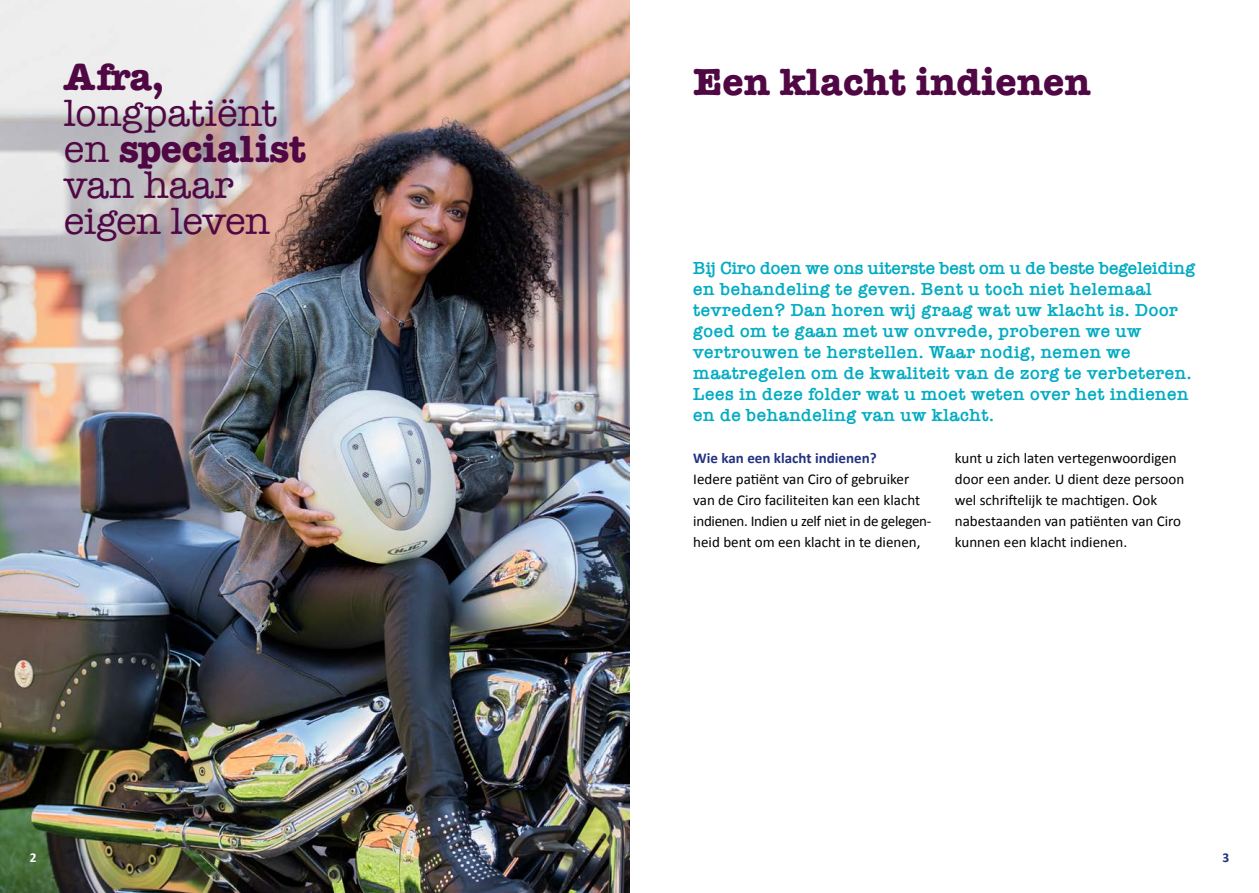
<style>
.page{position:relative;width:1259px;height:893px;background:#fff}
.page>*{position:absolute;margin:0;border:0;box-sizing:border-box;transform-origin:0 0}
.t1{font:39px/36px "American Typewriter";letter-spacing:-.005em;color:#500844}
.t2{font:700 39px "American Typewriter";color:#500844}
.t3{font:600 18px/21px "American Typewriter";letter-spacing:.025em;color:#00acc2}
.t4{font:15px/21px "Calibri";color:#000}
.t5{font:700 15px "Calibri";color:#243282}
.t6{font:700 13.5px "Calibri";color:#fff}
.t7{font:700 13.5px "Calibri";color:#243282}
.s1{font-weight:700}
</style>
<div class="page">
<img style="left:0;top:0;width:629px;height:893px">
<h1 class="t2" style="left:64px;top:44px;width:102px">Afra,</h1>
<h1 class="t1" style="left:64px;top:94px;width:244px">longpatiënt en <span class="s1">specialist </span>van haar eigen leven</h1>
<h1 class="t2" style="left:693px;top:48px;width:399px">Een klacht indienen</h1>
<p class="t3" style="left:693px;top:257px;width:503px">Bij Ciro doen we ons uiterste best om u de beste begeleiding en behandeling te geven. Bent u toch niet helemaal tevreden? Dan horen wij graag wat uw klacht is. Door goed om te gaan met uw onvrede, proberen we uw vertrouwen te herstellen. Waar nodig, nemen we maatregelen om de kwaliteit van de zorg te verbeteren.<br>Lees in deze folder wat u moet weten over het indienen en de behandeling van uw klacht.</p>
<p class="t5" style="left:693px;top:448px;width:185px">Wie kan een klacht indienen?</p>
<p class="t4" style="left:693px;top:468px;width:240px">Iedere patiënt van Ciro of gebruiker van de Ciro faciliteiten kan een klacht indienen. Indien u zelf niet in de gelegen&shy;heid bent om een klacht in te dienen,</p>
<p class="t4" style="left:955px;top:447px;width:231px">kunt u zich laten vertegenwoordigen door een ander. U dient deze persoon wel schriftelijk te machtigen. Ook nabestaanden van patiënten van Ciro kunnen een klacht indienen.</p>
<p class="t6" style="left:30px;top:849px;width:8px">2</p>
<p class="t7" style="left:1222px;top:849px;width:8px">3</p>
</div>
